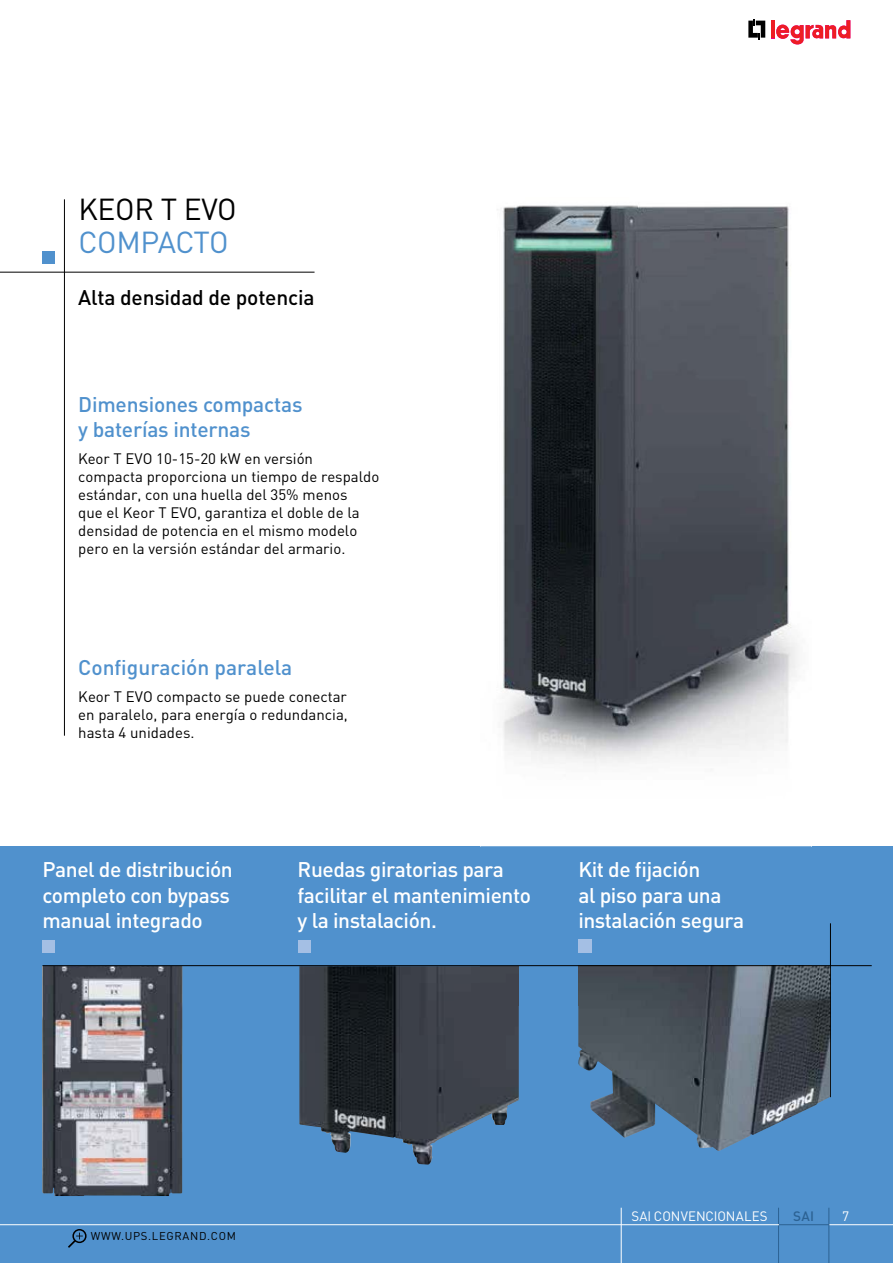
<style>
.page{position:relative;width:893px;height:1263px;background:#fff}
.page>*{position:absolute;margin:0;border:0;box-sizing:border-box;transform-origin:0 0}
.t1{font:30px "DIN Pro";letter-spacing:-.01em;color:#000}
.t2{font:30px "DIN Pro";letter-spacing:-.02em;color:#5091cd}
.t3{font:500 21px/25.5px "DIN Pro";letter-spacing:-.02em;color:#fff}
.t4{font:500 21px/25.5px "DIN Pro";letter-spacing:-.01em;color:#5091cd}
.t5{font:500 21px "DIN Pro";letter-spacing:-.01em;color:#000}
.t6{font:15px/18px "DIN Pro";color:#000;text-align:justify}
.t7{font:13.5px "DIN Pro";letter-spacing:.005em;color:#fff}
.t8{font:500 13.5px "DIN Pro";color:#2c6293}
.t9{font:11.25px "DIN Pro";letter-spacing:.06em;color:#000}
</style>
<div class="page">
<svg style="left:748px;top:19px;width:17px;height:20px"></svg>
<hr style="left:771px;top:20px;width:4px;height:18px;background:#ed1d24">
<svg style="left:776px;top:20px;width:74px;height:25px"></svg>
<div style="left:0;top:846px;width:893px;height:417px;background:#5091cd"></div>
<div style="left:43px;top:251px;width:12px;height:13px;background:#5091cd"></div>
<hr style="left:64px;top:199px;width:1px;height:537px;background:#000">
<hr style="left:0;top:272px;width:315px;height:1px;background:#000">
<hr style="left:830px;top:923px;width:1px;height:174px;background:#000">
<div style="left:298px;top:940px;width:12px;height:13px;background:#a4bfe4"></div>
<div style="left:43px;top:940px;width:12px;height:13px;background:#a4bfe4"></div>
<hr style="left:778px;top:1224px;width:51px;height:1px;background:#2c6293">
<hr style="left:829px;top:1224px;width:64px;height:1px;background:#fff">
<hr style="left:778px;top:1208px;width:1px;height:55px;background:#2c6293">
<hr style="left:621px;top:1208px;width:1px;height:55px;background:#fff">
<hr style="left:828px;top:1208px;width:1px;height:55px;background:#2c6293">
<hr style="left:0;top:1224px;width:779px;height:1px;background:#fff">
<img style="left:299px;top:966px;width:208px;height:198px">
<img style="left:42px;top:966px;width:140px;height:230px">
<img style="left:578px;top:966px;width:252px;height:185px">
<img style="left:480px;top:205px;width:331px;height:762px">
<svg style="left:578px;top:940px;width:13px;height:13px"></svg>
<div style="left:480px;top:966px;width:39px;height:39px;background:#40434c"></div>
<img style="left:578px;top:966px;width:233px;height:39px">
<hr style="left:43px;top:965px;width:829px;height:1px;background:#000">
<div style="left:72px;top:1229px;width:15px;height:14px;border:2px solid #000;border-radius:50%"></div>
<svg style="left:68px;top:1232px;width:15px;height:16px"></svg>
<h1 class="t1" style="left:78px;top:188px;width:160px">KEOR T EVO</h1>
<h1 class="t2" style="left:78px;top:221px;width:152px">COMPACTO</h1>
<h2 class="t5" style="left:78px;top:283px;width:238px">Alta densidad de potencia</h2>
<h2 class="t4" style="left:78px;top:390px;width:226px">Dimensiones compactas y baterías internas</h2>
<p class="t6" style="left:78px;top:448px;width:303px;text-align:left">Keor T EVO 10-15-20 kW en versión compacta proporciona un tiempo de respaldo estándar, con una huella del 35% menos<br>que el Keor T EVO, garantiza el doble de la densidad de potencia en el mismo modelo pero en la versión estándar del armario.</p>
<h2 class="t4" style="left:78px;top:654px;width:216px">Configuración paralela</h2>
<p class="t6" style="left:78px;top:687px;width:271px">Keor T EVO compacto se puede conectar en paralelo, para energía o redundancia, hasta 4 unidades.</p>
<h2 class="t3" style="left:43px;top:856px;width:192px">Panel de distribución completo con bypass manual integrado</h2>
<h2 class="t3" style="left:578px;top:856px;width:167px">Kit de fijación<br>al piso para una instalación segura</h2>
<h2 class="t3" style="left:298px;top:856px;width:235px">Ruedas giratorias para facilitar el mantenimiento y la instalación.</h2>
<p class="t9" style="left:91px;top:1228px;width:147px">WWW.UPS.LEGRAND.COM</p>
<p class="t7" style="left:631px;top:1207px;width:138px">SAI CONVENCIONALES</p>
<p class="t8" style="left:793px;top:1206px;width:23px">SAI</p>
<p class="t7" style="left:842px;top:1206px;width:9px">7</p>
</div>
